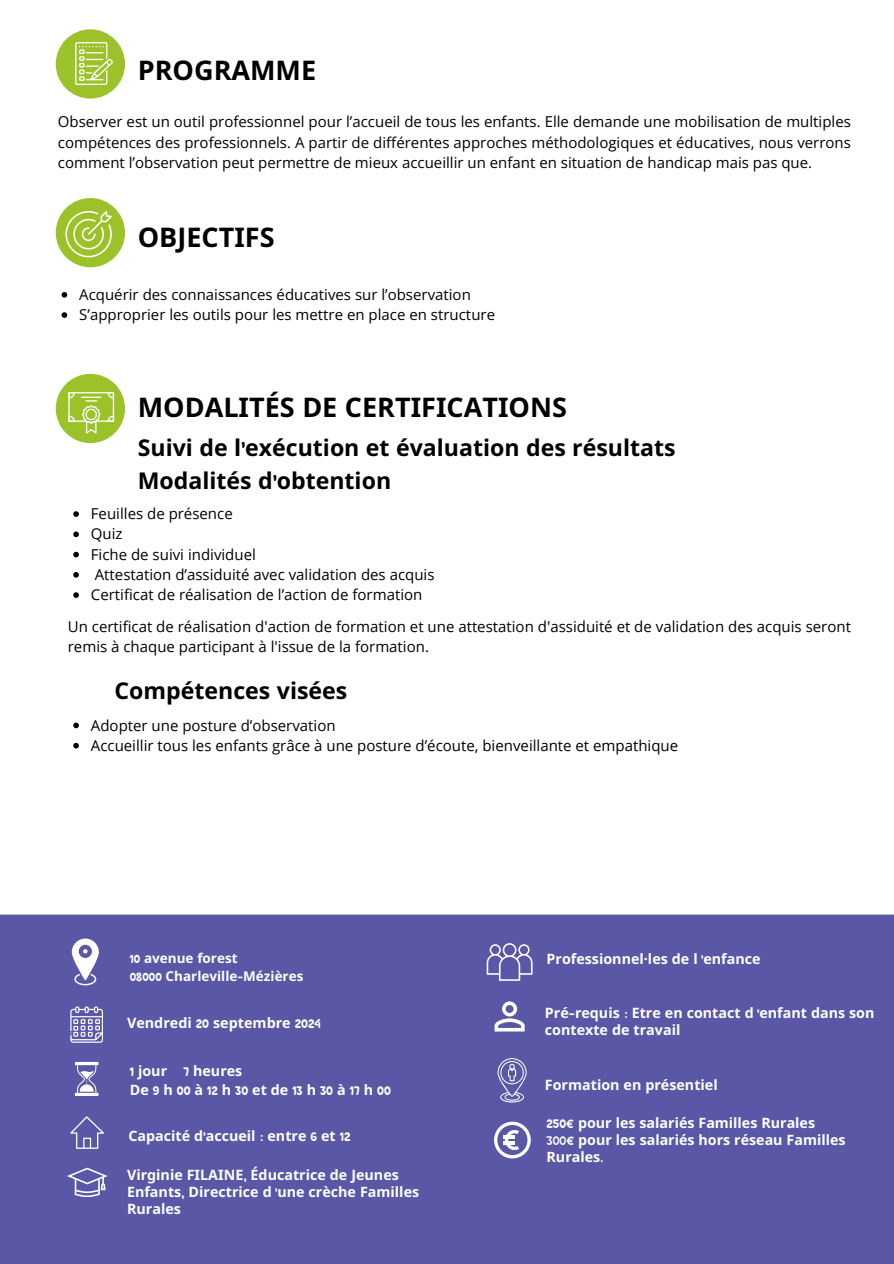
<style>
.page{position:relative;width:894px;height:1264px;background:#fff}
.page>*{position:absolute;margin:0;border:0;box-sizing:border-box;transform-origin:0 0}
.t1{font:700 27px "Noto Sans";color:#000}
.t2{font:700 23.1px/32.2px "Noto Sans";color:#000}
.t3{font:15px/20.2px "Open Sans";color:#000;text-align:justify}
.t4{font:700 14.4px "Noto Sans";color:#fff}
.t5{font:700 14.25px/16.6px "Noto Sans";color:#fff}
.t6{font:700 14.25px "PLASTY";color:#fff}
.t7{font:700 13.5px "Noto Sans";color:#fff}
.s1{font-family:"PLASTY"}
.s2{font-family:"Noto Sans"}
.s3{font-family:"PLASTY";font-weight:400}
</style>
<div class="page">
<svg style="left:55px;top:29px;width:70px;height:70px"></svg>
<svg style="left:55px;top:198px;width:70px;height:70px"></svg>
<svg style="left:62px;top:292px;width:5px;height:5px"></svg>
<svg style="left:62px;top:312px;width:5px;height:6px"></svg>
<svg style="left:73px;top:722px;width:6px;height:6px"></svg>
<svg style="left:73px;top:743px;width:6px;height:5px"></svg>
<svg style="left:73px;top:511px;width:6px;height:6px"></svg>
<svg style="left:73px;top:531px;width:6px;height:6px"></svg>
<svg style="left:73px;top:551px;width:6px;height:6px"></svg>
<svg style="left:73px;top:572px;width:6px;height:5px"></svg>
<svg style="left:73px;top:592px;width:6px;height:6px"></svg>
<svg style="left:55px;top:373px;width:70px;height:71px"></svg>
<div style="left:0;top:914px;width:893px;height:349px;background:#5a57a6"></div>
<svg style="left:72px;top:938px;width:27px;height:47px"></svg>
<svg style="left:70px;top:1006px;width:33px;height:36px"></svg>
<svg style="left:75px;top:1062px;width:23px;height:33px"></svg>
<svg style="left:486px;top:943px;width:46px;height:37px"></svg>
<svg style="left:494px;top:1001px;width:30px;height:30px"></svg>
<svg style="left:497px;top:1058px;width:29px;height:43px"></svg>
<svg style="left:494px;top:1121px;width:36px;height:37px"></svg>
<svg style="left:503px;top:1134px;width:11px;height:4px"></svg>
<svg style="left:70px;top:1116px;width:34px;height:32px"></svg>
<svg style="left:67px;top:1167px;width:40px;height:29px"></svg>
<p class="t1" style="left:138px;top:51px;width:180px">PROGRAMME</p>
<p class="t3" style="left:58px;top:111px;width:794px">Observer est un outil professionnel pour l’accueil de tous les enfants. Elle demande une mobilisation de multiples compétences des professionnels. A partir de différentes approches méthodologiques et éducatives, nous verrons comment l’observation peut permettre de mieux accueillir un enfant en situation de handicap mais pas que.</p>
<h2 class="t1" style="left:138px;top:218px;width:138px">OBJECTIFS</h2>
<h5 class="t3" style="left:79px;top:284px;width:393px">Acquérir des connaissances éducatives sur l’observation</h5>
<p class="t3" style="left:79px;top:304px;width:417px">S’approprier les outils pour les mettre en place en structure</p>
<p class="t1" style="left:138px;top:387px;width:430px">MODALITÉS DE CERTIFICATIONS</p>
<p class="t2" style="left:138px;top:431px;width:539px">Suivi de l<span class="s1">'</span>exécution et évaluation des résultats<br>Modalités d<span class="s1">'</span>obtention</p>
<p class="t3" style="left:91px;top:503px;width:143px">Feuilles de présence</p>
<p class="t3" style="left:91px;top:523px;width:33px">Quiz</p>
<h2 class="t3" style="left:91px;top:543px;width:166px">Fiche de suivi individuel</h2>
<h3 class="t3" style="left:95px;top:564px;width:341px">Attestation d’assiduité avec validation des acquis</h3>
<p class="t3" style="left:91px;top:584px;width:333px">Certificat de réalisation de l’action de formation</p>
<p class="t3" style="left:68px;top:616px;width:784px">Un certificat de réalisation d'action de formation et une attestation d'assiduité et de validation des acquis seront remis à chaque participant à l'issue de la formation.</p>
<p class="t2" style="left:114px;top:674px;width:234px">Compétences visées</p>
<h2 class="t3" style="left:91px;top:714px;width:246px">Adopter une posture d’observation</h2>
<p class="t3" style="left:91px;top:734px;width:588px">Accueillir tous les enfants grâce à une posture d’écoute, bienveillante et empathique</p>
<p class="t7" style="left:130px;top:948px;width:109px"><span class="s1">10</span> avenue forest</p>
<h4 class="t7" style="left:130px;top:966px;width:175px"><span class="s1">08000</span> Charleville<span class="s1">-</span>Mézières</h4>
<p class="t4" style="left:127px;top:1012px;width:195px">Vendredi <span class="s1">20</span> septembre <span class="s1">2024</span></p>
<h5 class="t5" style="left:130px;top:1061px;width:39px"><span class="s1">1</span> jour</h5>
<h3 class="t5" style="left:183px;top:1061px;width:60px"><span class="s1">7</span> heures</h3>
<p class="t6" style="left:130px;top:1083px;width:262px"><span class="s2">De</span>9<span class="s2">h</span>00<span class="s2">à</span>12<span class="s2">h</span>30<span class="s2">etde</span>13<span class="s2">h</span>30<span class="s2">à</span>17<span class="s2">h</span>00</p>
<p class="t5" style="left:128px;top:1127px;width:223px">Capacité d<span class="s1">'</span>accueil <span class="s1">:</span> entre <span class="s1">6</span> et <span class="s1">12</span></p>
<p class="t5" style="left:127px;top:1166px;width:293px">Virginie FILAINE<span class="s1">,</span> Éducatrice de Jeunes<br>Enfants<span class="s1">,</span> Directrice d<span class="s1">’</span>une crèche Familles</p>
<h4 class="t5" style="left:127px;top:1199px;width:55px">Rurales</h4>
<p class="t5" style="left:546px;top:950px;width:215px">Professionnel·les de l<span class="s1">’</span>enfance</p>
<p class="t5" style="left:544px;top:1004px;width:331px">Pré<span class="s1">-</span>requis <span class="s1">:</span> Etre en contact d<span class="s1">’</span>enfant dans son contexte de travail</p>
<p class="t5" style="left:544px;top:1075px;width:174px">Formation en présentiel</p>
<h4 class="t5" style="left:546px;top:1113px;width:300px"><span class="s1">250€</span> pour les salariés Familles Rurales<br><span class="s3">300</span><span class="s1">€</span> pour les salariés hors réseau Familles</h4>
<h4 class="t5" style="left:546px;top:1147px;width:58px">Rurales<span class="s1">.</span></h4>
</div>
